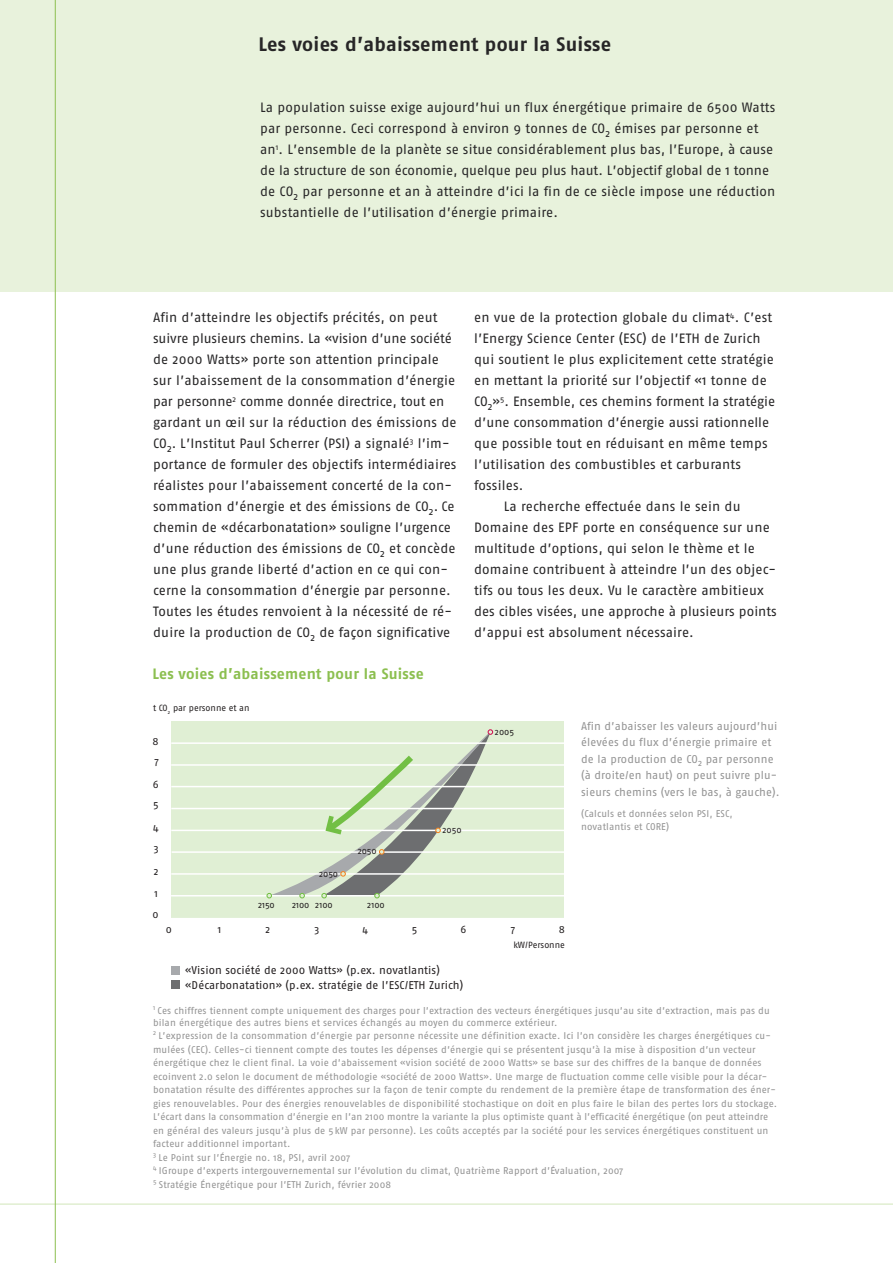
<style>
.page{position:relative;width:893px;height:1263px;background:#fff}
.page>*{position:absolute;margin:0;border:0;box-sizing:border-box;transform-origin:0 0}
.t1{font:700 19.5px "Fago No";letter-spacing:.015em;color:#272627}
.t2{font:700 15px "Fago No";letter-spacing:.015em;color:#8cbf50}
.t3{font:13.5px/21px "Fago No";letter-spacing:.01em;color:#272627}
.t4{font:11.25px/16.5px "Fago No";letter-spacing:.01em;color:#939393}
.t5{font:11.25px/14.5px "Fago No";letter-spacing:.01em;color:#231f20}
.t6{font:10.5px/21.5px "Fago No";color:#231f20}
.t7{font:9.75px/13.5px "Fago No";letter-spacing:.015em;color:#939393}
.t8{font:9px "Fago No";letter-spacing:-.005em;color:#231f20}
</style>
<div class="page">
<div style="left:0;top:0;width:893px;height:291px;background:#e8f2dc"></div>
<hr style="left:0;top:1204px;width:893px;height:1px;background:#d1e6b9">
<hr style="left:55px;top:0;width:1px;height:1263px;background:#8cbf50">
<div style="left:171px;top:721px;width:393px;height:198px;background:#e0efd4"></div>
<hr style="left:171px;top:742px;width:394px;height:2px;background:#fff">
<hr style="left:171px;top:764px;width:394px;height:2px;background:#fff">
<hr style="left:171px;top:786px;width:394px;height:1px;background:#fff">
<hr style="left:171px;top:830px;width:394px;height:1px;background:#fff">
<hr style="left:171px;top:808px;width:394px;height:1px;background:#fff">
<hr style="left:171px;top:873px;width:394px;height:2px;background:#fff">
<hr style="left:172px;top:851px;width:393px;height:2px;background:#fff">
<hr style="left:171px;top:895px;width:394px;height:1px;background:#fff">
<div style="left:171px;top:966px;width:9px;height:8px;background:#a7a9ac"></div>
<div style="left:171px;top:980px;width:9px;height:9px;background:#6d6e70"></div>
<hr style="left:166px;top:918px;width:400px;height:1px;background:#fff">
<svg style="left:267px;top:729px;width:226px;height:169px"></svg>
<h1 class="t1" style="left:259px;top:37px;width:354px">Les voies d’abaissement pour la Suisse</h1>
<p class="t3" style="left:260px;top:98px;width:517px">La population suisse exige aujourd’hui un flux énergétique primaire de 6500 Watts par personne. Ceci correspond à environ 9 tonnes de CO<sub>2</sub> émises par personne et an<sup>1</sup>. L’ensemble de la planète se situe considérablement plus bas, l’Europe, à cause de la structure de son économie, quelque peu plus haut. L’objectif global de 1 tonne de CO<sub>2</sub> par personne et an à atteindre d’ici la fin de ce siècle impose une réduction substantielle de l’utilisation d’énergie primaire.</p>
<p class="t3" style="left:153px;top:308px;width:305px">Afin d’atteindre les objectifs précités, on peut suivre plusieurs chemins. La «vision d’une société de 2000 Watts» porte son attention principale sur l’abaissement de la consommation d’énergie par personne<sup>2</sup> comme donnée directrice, tout en gardant un œil sur la réduction des émissions de CO<sub>2</sub>. L’Institut Paul Scherrer (PSI) a signalé<sup>3</sup> l’im&shy;portance de formuler des objectifs intermédiaires réalistes pour l’abaissement concerté de la con&shy;sommation d’énergie et des émissions de CO<sub>2</sub>. Ce chemin de «décarbonatation» souligne l’urgence d’une réduction des émissions de CO<sub>2</sub> et concède une plus grande liberté d’action en ce qui con&shy;cerne la consommation d’énergie par personne.<br>Toutes les études renvoient à la nécessité de ré&shy;duire la production de CO<sub>2</sub> de façon significative</p>
<p class="t3" style="left:474px;top:308px;width:300px">en vue de la protection globale du climat<sup>4</sup>. C’est</p>
<p class="t3" style="left:474px;top:329px;width:288px">l’Energy Science Center (ESC) de l’ETH de Zurich</p>
<p class="t3" style="left:474px;top:350px;width:301px">qui soutient le plus explicitement cette stratégie</p>
<p class="t3" style="left:474px;top:371px;width:294px">en mettant la priorité sur l’objectif «1 tonne de</p>
<p class="t3" style="left:474px;top:392px;width:303px">CO<sub>2</sub>»<sup>5</sup>. Ensemble, ces chemins forment la stratégie</p>
<p class="t3" style="left:474px;top:413px;width:296px">d’une consommation d’énergie aussi rationnelle</p>
<p class="t3" style="left:474px;top:434px;width:295px">que possible tout en réduisant en même temps</p>
<p class="t3" style="left:474px;top:455px;width:268px">l’utilisation des combustibles et carburants</p>
<p class="t3" style="left:474px;top:476px;width:51px">fossiles.</p>
<p class="t3" style="left:504px;top:497px;width:238px">La recherche effectuée dans le sein du</p>
<p class="t3" style="left:474px;top:518px;width:297px">Domaine des EPF porte en conséquence sur une</p>
<p class="t3" style="left:474px;top:539px;width:282px">multitude d’options, qui selon le thème et le</p>
<p class="t3" style="left:474px;top:560px;width:303px">domaine contribuent à atteindre l’un des objec-</p>
<p class="t3" style="left:474px;top:581px;width:291px">tifs ou tous les deux. Vu le caractère ambitieux</p>
<p class="t3" style="left:474px;top:602px;width:304px">des cibles visées, une approche à plusieurs points</p>
<p class="t3" style="left:474px;top:623px;width:221px">d’appui est absolument nécessaire.</p>
<p class="t2" style="left:152px;top:669px;width:273px">Les voies d’abaissement pour la Suisse</p>
<p class="t8" style="left:153px;top:704px;width:98px">t CO<sub>2</sub> par personne et an</p>
<p class="t6" style="left:153px;top:731px;width:8px">8</p>
<p class="t6" style="left:154px;top:752px;width:6px">7</p>
<p class="t6" style="left:153px;top:774px;width:7px">6</p>
<p class="t6" style="left:153px;top:795px;width:7px">5</p>
<p class="t6" style="left:153px;top:817px;width:7px">4<br>3</p>
<p class="t6" style="left:153px;top:862px;width:8px;text-align:justify">2<br>1<br>0</p>
<p class="t8" style="left:319px;top:869px;width:21px">2050</p>
<p class="t8" style="left:358px;top:847px;width:21px">2050</p>
<p class="t8" style="left:258px;top:901px;width:18px">2150</p>
<p class="t8" style="left:292px;top:901px;width:19px">2100</p>
<p class="t8" style="left:315px;top:901px;width:19px">2100</p>
<p class="t8" style="left:367px;top:901px;width:19px">2100</p>
<p class="t8" style="left:495px;top:727px;width:21px">2005</p>
<p class="t8" style="left:443px;top:826px;width:21px">2050</p>
<p class="t6" style="left:166px;top:919px;width:8px">0</p>
<p class="t6" style="left:218px;top:919px;width:5px">1</p>
<p class="t6" style="left:266px;top:919px;width:6px">2</p>
<p class="t6" style="left:314px;top:919px;width:6px">3</p>
<p class="t6" style="left:362px;top:919px;width:7px">4</p>
<p class="t6" style="left:412px;top:919px;width:7px">5</p>
<p class="t6" style="left:460px;top:919px;width:7px">6</p>
<p class="t6" style="left:511px;top:919px;width:6px">7</p>
<p class="t6" style="left:559px;top:919px;width:8px">8</p>
<p class="t8" style="left:513px;top:940px;width:53px">kW/Personne</p>
<p class="t5" style="left:185px;top:964px;width:280px">«Vision société de 2000 Watts» (p.ex. novatlantis) «Décarbonatation» (p.ex. stratégie de l’ESC/ETH Zurich)</p>
<p class="t4" style="left:581px;top:718px;width:200px">Afin d’abaisser les valeurs aujourd’hui élevées du flux d’énergie primaire et de la production de CO<sub>2</sub> par personne (à droite/en haut) on peut suivre plu&shy;sieurs chemins (vers le bas, à gauche).</p>
<p class="t7" style="left:581px;top:807px;width:153px">(Calculs et données selon PSI, ESC, novatlantis et CORE)</p>
<p class="t7" style="left:153px;top:1005px;width:618px;line-height:12px"><sup>1</sup> Ces chiffres tiennent compte uniquement des charges pour l’extraction des vecteurs énergétiques jusqu’au site d’extraction, mais pas du bilan énergétique des autres biens et services échangés au moyen du commerce extérieur.</p>
<p class="t7" style="left:153px;top:1030px;width:626px"><sup>2</sup> L’expression de la consommation d’énergie par personne nécessite une définition exacte. Ici l’on considère les charges énergétiques cu&shy;mulées (CEC). Celles-ci tiennent compte des toutes les dépenses d’énergie qui se présentent jusqu’à la mise à disposition d’un vecteur énergétique chez le client final. La voie d’abaissement «vision société de 2000 Watts» se base sur des chiffres de la banque de données ecoinvent 2.0 selon le document de méthodologie «société de 2000 Watts». Une marge de fluctuation comme celle visible pour la décar&shy;bonatation résulte des différentes approches sur la façon de tenir compte du rendement de la première étape de transformation des éner&shy;gies renouvelables. Pour des énergies renouvelables de disponibilité stochastique on doit en plus faire le bilan des pertes lors du stockage.<br>L’écart dans la consommation d’énergie en l’an 2100 montre la variante la plus optimiste quant à l’efficacité énergétique (on peut atteindre en général des valeurs jusqu’à plus de 5kW par personne). Les coûts acceptés par la société pour les services énergétiques constituent un facteur additionnel important.<br><sup>3</sup> Le Point sur l’Énergie no. 18, PSI, avril 2007<br><sup>4</sup> IGroupe d’experts intergouvernemental sur l’évolution du climat, Quatrième Rapport d’Évaluation, 2007<br><sup>5</sup> Stratégie Énergétique pour l’ETH Zurich, février 2008</p>
</div>
